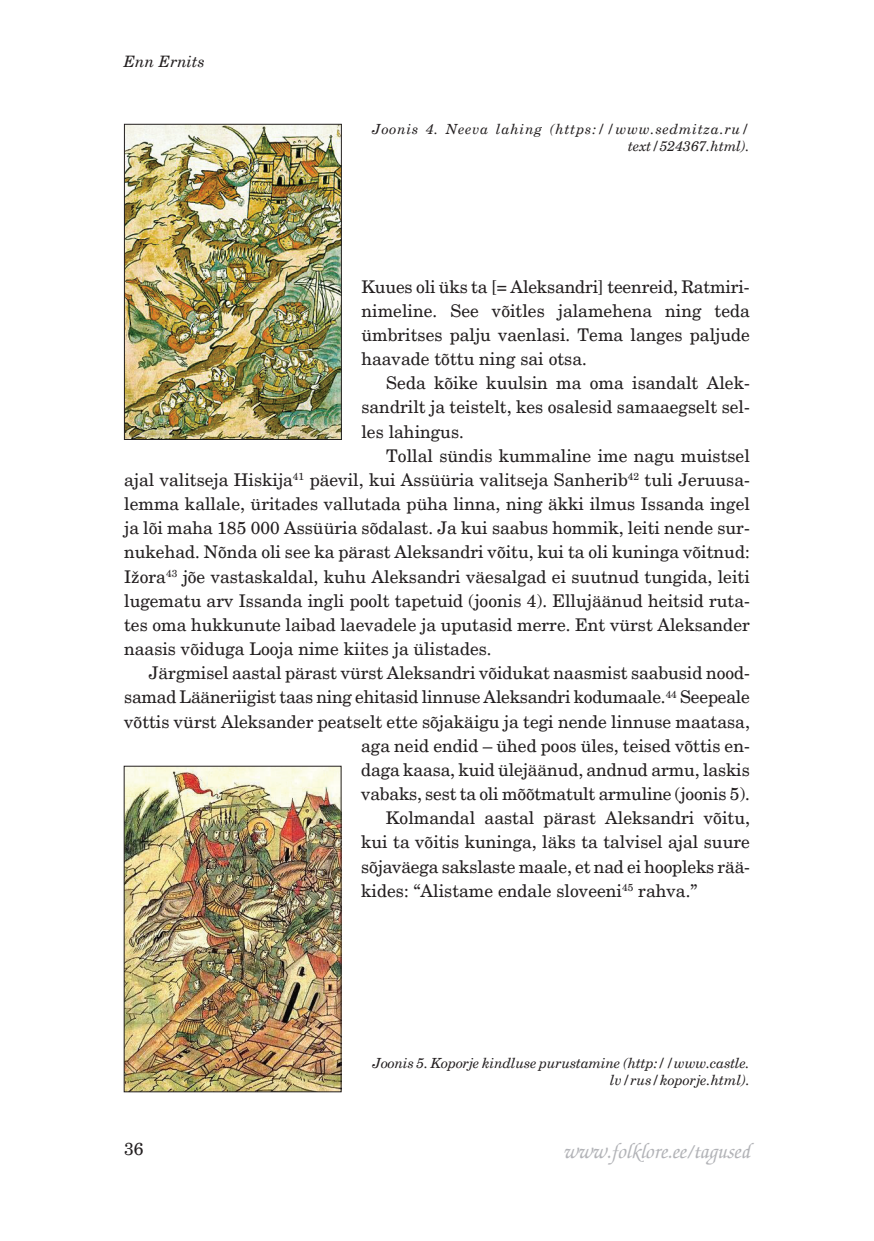
<style>
.page{position:relative;width:874px;height:1241px;background:#fff}
.page>*{position:absolute;margin:0;border:0;box-sizing:border-box;transform-origin:0 0}
.t1{font:italic 500 21px "Zapf Chancery";color:#b2b3b7}
.t2{font:17.5px/24.2px "New Century Schlbk";color:#231f20;text-align:justify}
.t3{font:italic 15.75px "New Century Schlbk";color:#231f20}
.t4{font:italic 14px/16.8px "New Century Schlbk";color:#231f20;text-align:right}
.t5{font:italic 14px/16.8px "New Century Schlbk";letter-spacing:.06em;color:#231f20;text-align:right}
</style>
<div class="page">
<img style="left:126px;top:126px;width:213px;height:311px">
<div style="left:124px;top:124px;width:217px;height:315px;border:1px solid #231f20"></div>
<img style="left:126px;top:767px;width:213px;height:322px">
<p class="t3" style="left:124px;top:52px;width:82px">Enn Ernits</p>
<p class="t5" style="left:372px;top:121px;width:379px">Joonis 4. Neeva lahing (https://www.sedmitza.ru/ text/524367.html).</p>
<p class="t2" style="left:361px;top:274px;width:390px">Kuues oli üks ta [= Aleksandri] teenreid, Ratmiri&shy;nimeline. See võitles jalamehena ning teda ümbritses palju vaenlasi. Tema langes paljude haavade tõttu ning sai otsa.</p>
<p class="t2" style="left:361px;top:371px;width:390px;text-indent:25px">Seda kõike kuulsin ma oma isandalt Alek&shy;sandrilt ja teistelt, kes osalesid samaaegselt sel&shy;les lahingus.</p>
<p class="t2" style="left:124px;top:443px;width:627px;text-indent:262px">Tollal sündis kummaline ime nagu muistsel ajal valitseja Hiskija<sup>41</sup> päevil, kui Assüüria valitseja Sanherib<sup>42</sup> tuli Jeruusa&shy;lemma kallale, üritades vallutada püha linna, ning äkki ilmus Issanda ingel ja lõi maha 185 000 Assüüria sõdalast. Ja kui saabus hommik, leiti nende sur&shy;nukehad. Nõnda oli see ka pärast Aleksandri võitu, kui ta oli kuninga võitnud:<br>Ižora<sup>43</sup> jõe vastaskaldal, kuhu Aleksandri väesalgad ei suutnud tungida, leiti lugematu arv Issanda ingli poolt tapetuid (joonis 4). Ellujäänud heitsid ruta&shy;tes oma hukkunute laibad laevadele ja uputasid merre. Ent vürst Aleksander naasis võiduga Looja nime kiites ja ülistades.</p>
<p class="t2" style="left:149px;top:661px;width:602px">Järgmisel aastal pärast vürst Aleksandri võidukat naasmist saabusid nood-</p>
<p class="t2" style="left:124px;top:685px;width:627px">samad Lääneriigist taas ning ehitasid linnuse Aleksandri kodumaale.<sup>44</sup> Seepeale</p>
<p class="t2" style="left:124px;top:709px;width:627px">võttis vürst Aleksander peatselt ette sõjakäigu ja tegi nende linnuse maatasa,</p>
<p class="t2" style="left:361px;top:733px;width:390px">aga neid endid – ühed poos üles, teised võttis en-</p>
<p class="t2" style="left:361px;top:757px;width:390px">daga kaasa, kuid ülejäänud, andnud armu, laskis</p>
<p class="t2" style="left:361px;top:781px;width:390px">vabaks, sest ta oli mõõtmatult armuline (joonis 5).</p>
<p class="t2" style="left:386px;top:806px;width:365px">Kolmandal aastal pärast Aleksandri võitu,</p>
<p class="t2" style="left:361px;top:830px;width:390px">kui ta võitis kuninga, läks ta talvisel ajal suure</p>
<p class="t2" style="left:361px;top:854px;width:390px">sõjaväega sakslaste maale, et nad ei hoopleks rää-</p>
<p class="t2" style="left:361px;top:878px;width:337px">kides: “Alistame endale sloveeni<sup>45</sup> rahva.”</p>
<p class="t4" style="left:372px;top:1054px;width:378px">Joonis 5. Koporje kindluse purustamine (http://www.castle. lv/rus/koporje.html).</p>
<p class="t2" style="left:124px;top:1136px;width:21px">36</p>
<p class="t1" style="left:562px;top:1137px;width:188px">www.folklore.ee/tagused</p>
</div>
